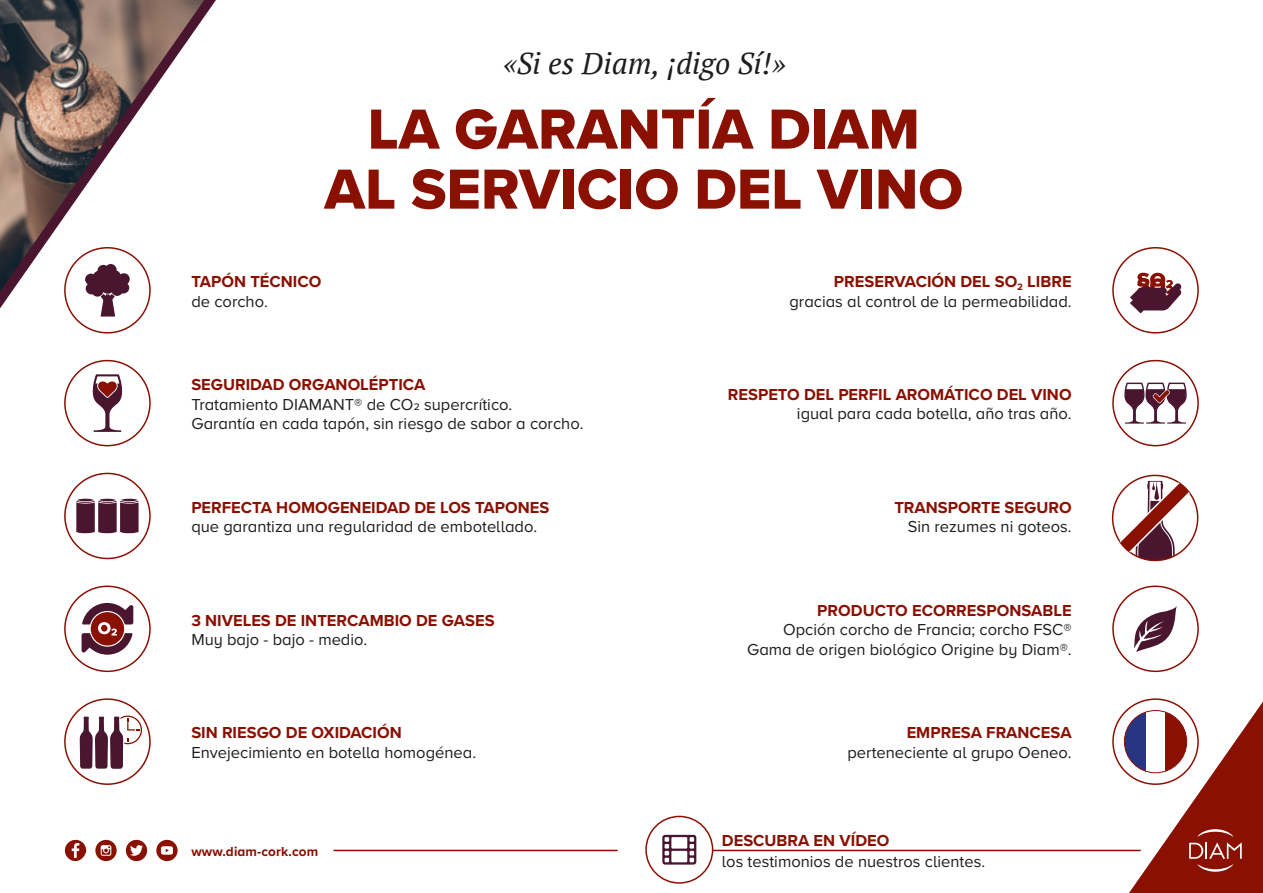
<style>
.page{position:relative;width:1263px;height:893px;background:#fff}
.page>*{position:absolute;margin:0;border:0;box-sizing:border-box;transform-origin:0 0}
.t1{font:58.5px/60px "Proxima Nova A Extrabld";color:#8a1002;text-align:center}
.t2{font:italic 30px "PT Serif";color:#1d1d1b}
.t3{font:16.5px/19.5px "Proxima Nova A";color:#1d1d1b;text-align:right}
.t4{font:700 16.5px "Proxima Nova A";color:#8a1002}
.t5{font:700 13.5px "Proxima Nova A";letter-spacing:.01em;color:#8a1002}
.s1{font-weight:700;color:#8a1002}
</style>
<div class="page">
<hr style="left:712px;top:850px;width:429px;height:1px;background:#8a1002">
<svg style="left:1129px;top:702px;width:134px;height:191px"></svg>
<img style="left:0;top:0;width:204px;height:292px">
<div style="left:65px;top:840px;width:21px;height:21px;background:#8a1002;border-radius:50%"></div>
<svg style="left:72px;top:843px;width:7px;height:15px"></svg>
<div style="left:126px;top:840px;width:21px;height:21px;background:#8a1002;border-radius:50%"></div>
<svg style="left:130px;top:845px;width:13px;height:11px"></svg>
<div style="left:156px;top:840px;width:22px;height:21px;background:#8a1002;border-radius:50%"></div>
<svg style="left:161px;top:846px;width:12px;height:9px"></svg>
<svg style="left:95px;top:840px;width:22px;height:21px"></svg>
<svg style="left:101px;top:845px;width:10px;height:11px"></svg>
<div style="left:645px;top:816px;width:68px;height:68px;border:2px solid #8a1002;border-radius:50%"></div>
<hr style="left:333px;top:850px;width:285px;height:1px;background:#8a1002">
<div style="left:1112px;top:360px;width:87px;height:86px;border:2px solid #8a1002;border-radius:50%"></div>
<svg style="left:1124px;top:383px;width:63px;height:41px"></svg>
<div style="left:64px;top:360px;width:87px;height:86px;border:2px solid #8a1002;border-radius:50%"></div>
<svg style="left:92px;top:374px;width:31px;height:58px"></svg>
<div style="left:64px;top:585px;width:87px;height:87px;border:2px solid #8a1002;border-radius:50%"></div>
<svg style="left:82px;top:603px;width:51px;height:52px"></svg>
<div style="left:1112px;top:585px;width:87px;height:87px;border:2px solid #8a1002;border-radius:50%"></div>
<svg style="left:1134px;top:606px;width:43px;height:46px"></svg>
<div style="left:64px;top:247px;width:87px;height:87px;border:2px solid #8a1002;border-radius:50%"></div>
<svg style="left:85px;top:264px;width:45px;height:53px"></svg>
<div style="left:1112px;top:247px;width:87px;height:87px;border:2px solid #8a1002;border-radius:50%"></div>
<svg style="left:1130px;top:273px;width:51px;height:40px"></svg>
<div style="left:64px;top:473px;width:87px;height:86px;border:2px solid #8a1002;border-radius:50%"></div>
<svg style="left:76px;top:499px;width:63px;height:34px;background:#693d52"></svg>
<svg style="left:1113px;top:475px;width:83px;height:85px"></svg>
<div style="left:64px;top:698px;width:87px;height:87px;border:2px solid #8a1002;border-radius:50%"></div>
<svg style="left:79px;top:715px;width:63px;height:56px"></svg>
<div style="left:1112px;top:698px;width:87px;height:87px;border:2px solid #8a1002;border-radius:50%"></div>
<div style="left:1145px;top:710px;width:21px;height:63px;background:#fff"></div>
<svg style="left:1124px;top:710px;width:22px;height:63px"></svg>
<svg style="left:1165px;top:710px;width:22px;height:63px"></svg>
<div style="left:1124px;top:710px;width:63px;height:63px;border:1px solid #8a1002;border-radius:50%"></div>
<svg style="left:662px;top:835px;width:34px;height:30px"></svg>
<h2 class="t2" style="left:503px;top:44px;width:284px">«Si es Diam, ¡digo Sí!»</h2>
<h1 class="t1" style="left:324px;top:98px;width:640px">LA GARANTÍA DIAM<br>AL SERVICIO DEL VINO</h1>
<p class="t4" style="left:191px;top:269px;width:132px">TAPÓN TÉCNICO</p>
<p class="t3" style="left:191px;top:291px;width:78px">de corcho.</p>
<p class="t4" style="left:191px;top:372px;width:236px">SEGURIDAD ORGANOLÉPTICA</p>
<p class="t3" style="left:191px;top:394px;width:394px;text-align:left">Tratamiento DIAMANT® de CO2 supercrítico.<br>Garantía en cada tapón, sin riesgo de sabor a corcho.</p>
<p class="t4" style="left:191px;top:495px;width:359px">PERFECTA HOMOGENEIDAD DE LOS TAPONES</p>
<p class="t3" style="left:191px;top:516px;width:347px">que garantiza una regularidad de embotellado.</p>
<p class="t4" style="left:191px;top:608px;width:305px">3 NIVELES DE INTERCAMBIO DE GASES</p>
<p class="t3" style="left:191px;top:629px;width:177px">Muy bajo - bajo - medio.</p>
<p class="t4" style="left:191px;top:721px;width:212px">SIN RIESGO DE OXIDACIÓN</p>
<p class="t3" style="left:191px;top:742px;width:286px">Envejecimiento en botella homogénea.</p>
<p class="t5" style="left:191px;top:841px;width:128px">www.diam-cork.com</p>
<p class="t3" style="left:789px;top:271px;width:284px"><span class="s1">PRESERVACIÓN DEL SO</span><sub>2</sub> <span class="s1">LIBRE </span>gracias al control de la permeabilidad.</p>
<p class="t4" style="left:728px;top:382px;width:345px">RESPETO DEL PERFIL AROMÁTICO DEL VINO</p>
<p class="t3" style="left:797px;top:403px;width:276px">igual para cada botella, año tras año.</p>
<p class="t4" style="left:894px;top:495px;width:179px">TRANSPORTE SEGURO</p>
<p class="t3" style="left:908px;top:516px;width:165px">Sin rezumes ni goteos.</p>
<p class="t4" style="left:817px;top:598px;width:256px">PRODUCTO ECORRESPONSABLE</p>
<p class="t3" style="left:747px;top:619px;width:326px">Opción corcho de Francia; corcho FSC®<br>Gama de origen biológico Origine by Diam®.</p>
<p class="t4" style="left:907px;top:721px;width:166px">EMPRESA FRANCESA</p>
<p class="t3" style="left:847px;top:742px;width:226px">perteneciente al grupo Oeneo.</p>
<p class="t4" style="left:722px;top:828px;width:169px">DESCUBRA EN VÍDEO</p>
<p class="t3" style="left:722px;top:851px;width:265px">los testimonios de nuestros clientes.</p>
</div>
